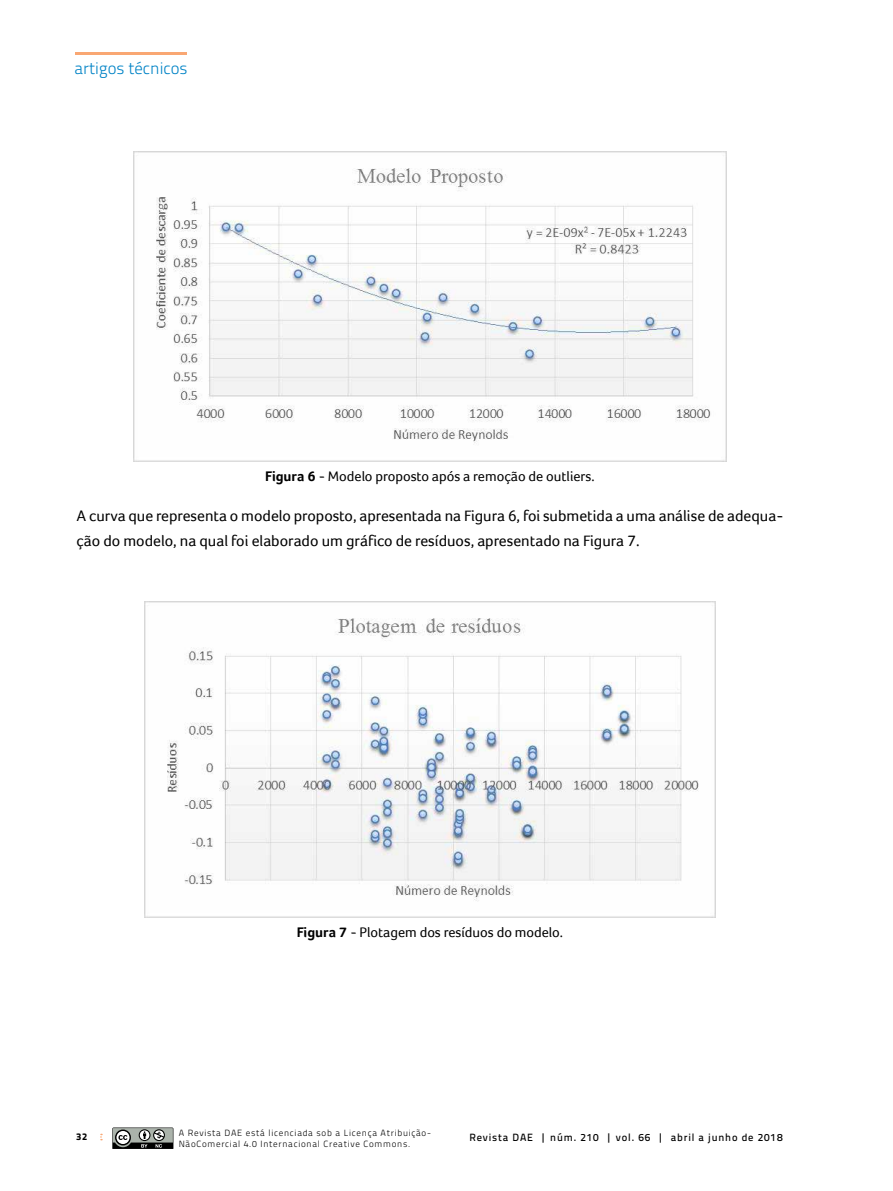
<style>
.page{position:relative;width:893px;height:1191px;background:#fff}
.page>*{position:absolute;margin:0;border:0;box-sizing:border-box;transform-origin:0 0}
.t1{font:300 16.65px "Titillium Text 22 L";color:#0083c6}
.t2{font:15.75px/24.9px "Foco";color:#000}
.t3{font:14.25px "Foco";color:#000}
.t4{font:500 10.5px "Titillium Text 22 L";letter-spacing:.08em;color:#000}
.t5{font:800 9.75px "Titillium Text 22 L";color:#000}
.t6{font:300 9px/10.5px "Titillium Text 22 L";letter-spacing:.08em;color:#000}
.s1{font-weight:700}
</style>
<div class="page">
<img style="left:133px;top:151px;width:594px;height:311px">
<img style="left:145px;top:601px;width:570px;height:316px">
<hr style="left:75px;top:52px;width:112px;height:3px;background:#f9a773">
<svg style="left:112px;top:1127px;width:61px;height:22px"></svg>
<p class="t1" style="left:75px;top:56px;width:115px">artigos técnicos</p>
<p class="t3" style="left:265px;top:468px;width:331px"><span class="s1">Figura 6</span> - Modelo proposto após a remoção de outliers.</p>
<p class="t2" style="left:77px;top:503px;width:708px">A curva que representa o modelo proposto, apresentada na Figura 6, foi submetida a uma análise de adequa&shy;ção do modelo, na qual foi elaborado um gráfico de resíduos, apresentado na Figura 7.</p>
<p class="t5" style="left:76px;top:1129px;width:13px">32</p>
<p class="t3" style="left:297px;top:924px;width:268px"><span class="s1">Figura 7</span> - Plotagem dos resíduos do modelo.</p>
<p class="t6" style="left:179px;top:1127px;width:254px">A Revista DAE está licenciada sob a Licença Atribuição-<br>NãoComercial 4.0 Internacional Creative Commons.</p>
<p class="t4" style="left:469px;top:1129px;width:315px">Revista DAE | núm. 210 | vol. 66 | abril a junho de 2018</p>
</div>
